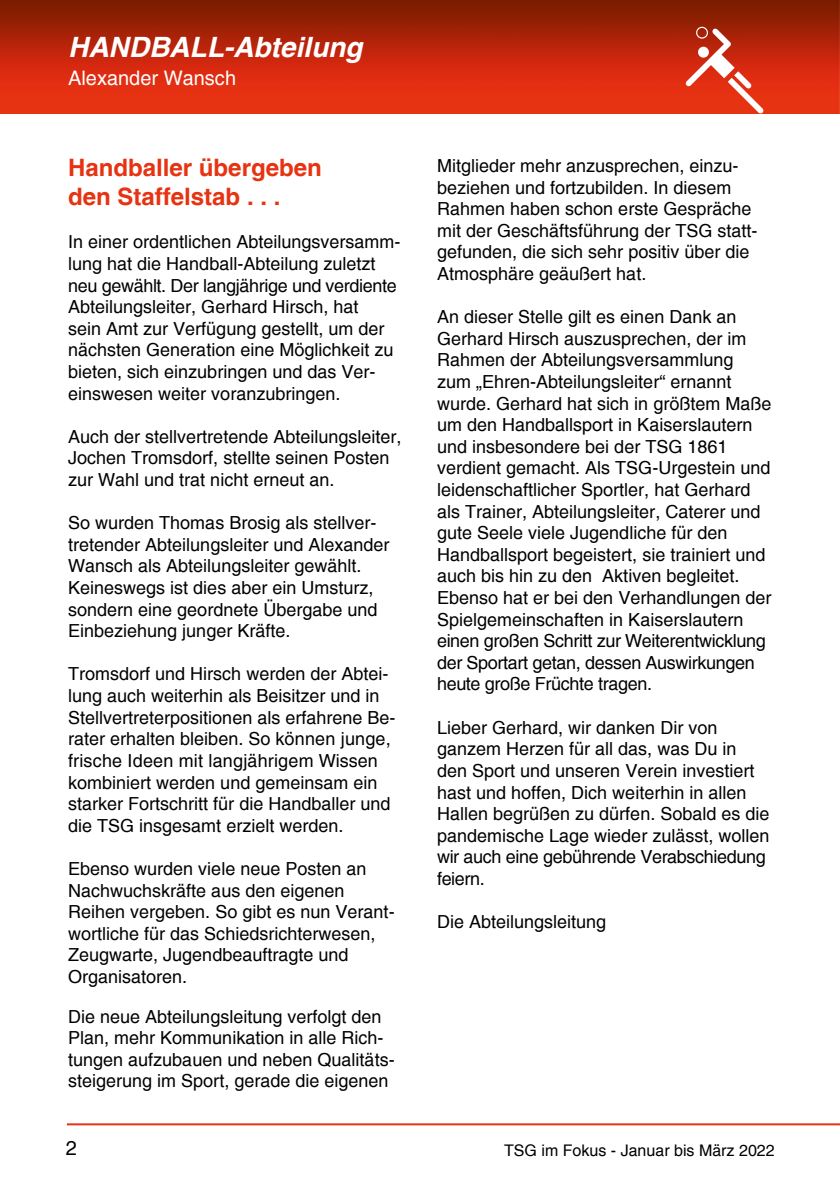
<style>
.page{position:relative;width:840px;height:1191px;background:#fff}
.page>*{position:absolute;margin:0;border:0;box-sizing:border-box;transform-origin:0 0}
.t1{font:italic 700 28px "Helvetica";color:#fff}
.t2{font:700 24px/28.8px "Helvetica";color:#e63312}
.t3{font:20px "Helvetica";color:#fff}
.t4{font:20px "Helvetica";color:#000}
.t5{font:18px/21.6px "Helvetica";color:#000}
.t6{font:16px "Helvetica";color:#000}
</style>
<div class="page">
<img style="left:0;top:0;width:839px;height:113px">
<hr style="left:67px;top:1123px;width:772px;height:2px;background:#e63312">
<svg style="left:685px;top:27px;width:78px;height:86px"></svg>
<h1 class="t1" style="left:68px;top:31px;width:295px">HANDBALL-Abteilung</h1>
<p class="t3" style="left:68px;top:67px;width:169px">Alexander Wansch</p>
<h2 class="t2" style="left:68px;top:153px;width:255px">Handballer übergeben den Staffelstab . . .</h2>
<p class="t5" style="left:68px;top:231px;width:334px">In einer ordentlichen Abteilungsversamm&shy;lung hat die Handball-Abteilung zuletzt neu gewählt. Der langjährige und verdiente Abteilungsleiter, Gerhard Hirsch, hat<br>sein Amt zur Verfügung gestellt, um der nächsten Generation eine Möglichkeit zu bieten, sich einzubringen und das Ver&shy;einswesen weiter voranzubringen.</p>
<p class="t5" style="left:68px;top:426px;width:335px">Auch der stellvertretende Abteilungsleiter,<br>Jochen Tromsdorf, stellte seinen Posten zur Wahl und trat nicht erneut an.</p>
<p class="t5" style="left:68px;top:512px;width:323px">So wurden Thomas Brosig als stellver&shy;tretender Abteilungsleiter und Alexander Wansch als Abteilungsleiter gewählt.<br>Keineswegs ist dies aber ein Umsturz, sondern eine geordnete Übergabe und Einbeziehung junger Kräfte.</p>
<p class="t5" style="left:68px;top:663px;width:329px">Tromsdorf und Hirsch werden der Abtei&shy;lung auch weiterhin als Beisitzer und in Stellvertreterpositionen als erfahrene Be&shy;rater erhalten bleiben. So können junge, frische Ideen mit langjährigem Wissen kombiniert werden und gemeinsam ein starker Fortschritt für die Handballer und die TSG insgesamt erzielt werden.</p>
<p class="t5" style="left:68px;top:858px;width:328px">Ebenso wurden viele neue Posten an Nachwuchskräfte aus den eigenen Reihen vergeben. So gibt es nun Verant&shy;wortliche für das Schiedsrichterwesen, Zeugwarte, Jugendbeauftragte und Organisatoren.</p>
<p class="t5" style="left:68px;top:1005px;width:328px">Die neue Abteilungsleitung verfolgt den Plan, mehr Kommunikation in alle Rich&shy;tungen aufzubauen und neben Qualitäts&shy;steigerung im Sport, gerade die eigenen</p>
<p class="t5" style="left:437px;top:155px;width:322px">Mitglieder mehr anzusprechen, einzu&shy;beziehen und fortzubilden. In diesem Rahmen haben schon erste Gespräche mit der Geschäftsführung der TSG statt&shy;gefunden, die sich sehr positiv über die Atmosphäre geäußert hat.</p>
<p class="t5" style="left:437px;top:306px;width:336px">An dieser Stelle gilt es einen Dank an Gerhard Hirsch auszusprechen, der im Rahmen der Abteilungsversammlung zum „Ehren-Abteilungsleiter“ ernannt wurde. Gerhard hat sich in größtem Maße um den Handballsport in Kaiserslautern und insbesondere bei der TSG 1861 verdient gemacht. Als TSG-Urgestein und leidenschaftlicher Sportler, hat Gerhard als Trainer, Abteilungsleiter, Caterer und gute Seele viele Jugendliche für den Handballsport begeistert, sie trainiert und auch bis hin zu den Aktiven begleitet.<br>Ebenso hat er bei den Verhandlungen der Spielgemeinschaften in Kaiserslautern einen großen Schritt zur Weiterentwicklung der Sportart getan, dessen Auswirkungen heute große Früchte tragen.</p>
<p class="t5" style="left:437px;top:716px;width:334px">Lieber Gerhard, wir danken Dir von ganzem Herzen für all das, was Du in den Sport und unseren Verein investiert hast und hoffen, Dich weiterhin in allen Hallen begrüßen zu dürfen. Sobald es die pandemische Lage wieder zulässt, wollen wir auch eine gebührende Verabschiedung feiern.</p>
<p class="t5" style="left:437px;top:911px;width:171px">Die Abteilungsleitung</p>
<p class="t4" style="left:66px;top:1135px;width:13px">2</p>
<p class="t6" style="left:504px;top:1141px;width:272px">TSG im Fokus - Januar bis März 2022</p>
</div>
